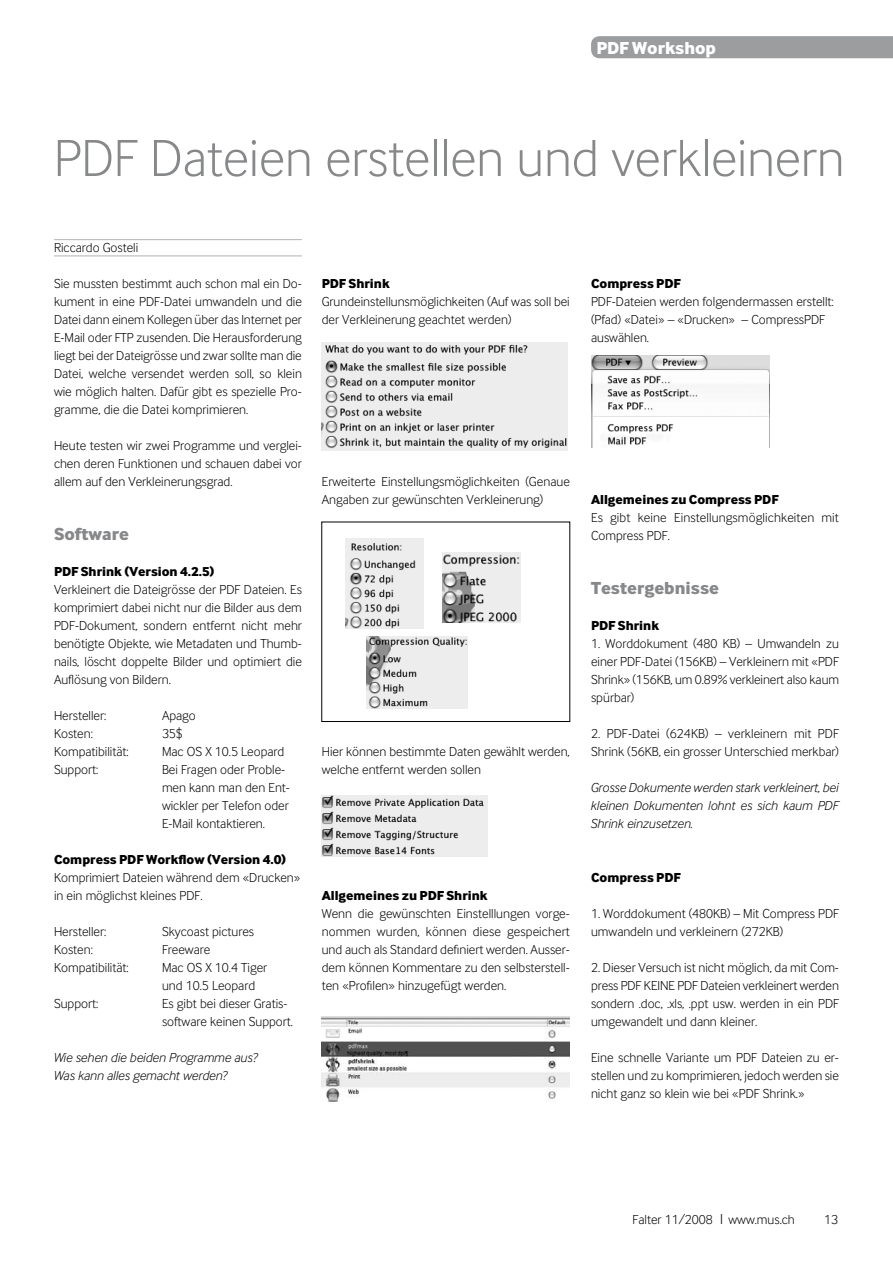
<style>
.page{position:relative;width:893px;height:1263px;background:#fff}
.page>*{position:absolute;margin:0;border:0;box-sizing:border-box;transform-origin:0 0}
.t1{font:54px "Inter Face Da Ma Lt";color:#87888a}
.t2{font:700 18px "Inter Face Da Ma Lt";color:#87888a}
.t3{font:700 18px "Inter Face Da Ma Lt";color:#fff}
.t4{font:13.5px/18px "Inter Face Da Ma Lt";color:#000}
.t5{font:italic 13.5px/18px "Inter Face Da Ma Lt";color:#000}
.t6{font:700 13.5px "Inter Face Da Ma Lt";color:#000}
.s1{font-size:15px}
</style>
<div class="page">
<div style="left:591px;top:36px;width:302px;height:22px;background:#9c9d9f"></div>
<hr style="left:54px;top:256px;width:248px;height:1px;background:#b1b3b4">
<hr style="left:54px;top:239px;width:248px;height:1px;background:#b1b3b4">
<img style="left:322px;top:342px;width:246px;height:108px">
<img style="left:345px;top:538px;width:78px;height:90px">
<img style="left:443px;top:553px;width:77px;height:69px">
<img style="left:367px;top:636px;width:101px;height:72px">
<img style="left:322px;top:795px;width:165px;height:61px">
<img style="left:321px;top:1017px;width:249px;height:84px">
<img style="left:591px;top:355px;width:179px;height:93px">
<h2 class="t3" style="left:596px;top:37px;width:121px">PDF Workshop</h2>
<h1 class="t1" style="left:54px;top:127px;width:792px">PDF Dateien erstellen und verkleinern</h1>
<p class="t4" style="left:54px;top:238px;width:86px">Riccardo Gosteli</p>
<p class="t4" style="left:54px;top:274px;width:249px;text-align:justify">Sie mussten bestimmt auch schon mal ein Do&shy;kument in eine PDF-Datei umwandeln und die Datei dann einem Kollegen über das Internet per E-Mail oder FTP zusenden. Die Herausforderung liegt bei der Dateigrösse und zwar sollte man die Datei, welche versendet werden soll, so klein wie möglich halten. Dafür gibt es spezielle Pro&shy;gramme, die die Datei komprimieren.</p>
<p class="t4" style="left:54px;top:436px;width:249px;text-align:justify">Heute testen wir zwei Programme und verglei&shy;chen deren Funktionen und schauen dabei vor allem auf den Verkleinerungsgrad.</p>
<h2 class="t2" style="left:54px;top:523px;width:76px">Software</h2>
<p class="t6" style="left:54px;top:563px;width:162px">PDF Shrink (Version 4.2.5)</p>
<p class="t4" style="left:54px;top:580px;width:249px;text-align:justify">Verkleinert die Dateigrösse der PDF Dateien. Es komprimiert dabei nicht nur die Bilder aus dem PDF-Dokument, sondern entfernt nicht mehr benötigte Objekte, wie Metadaten und Thumb&shy;nails, löscht doppelte Bilder und optimiert die Auflösung von Bildern.</p>
<p class="t4" style="left:54px;top:706px;width:54px">Hersteller:</p>
<p class="t4" style="left:162px;top:706px;width:35px">Apago</p>
<p class="t4" style="left:54px;top:724px;width:40px">Kosten:</p>
<p class="t4" style="left:162px;top:724px;width:22px">35$</p>
<p class="t4" style="left:54px;top:742px;width:76px">Kompatibilität:</p>
<p class="t4" style="left:162px;top:742px;width:124px">Mac OS X 10.5 Leopard</p>
<p class="t4" style="left:54px;top:760px;width:46px">Support:</p>
<p class="t4" style="left:162px;top:760px;width:129px">Bei Fragen oder Proble&shy;men kann man den Ent&shy;wickler per Telefon oder<br>E-Mail kontaktieren.</p>
<p class="t6" style="left:54px;top:851px;width:234px">Compress PDF Workflow (Version 4.0)</p>
<p class="t4" style="left:54px;top:868px;width:248px">Komprimiert Dateien während dem «Drucken» in ein möglichst kleines PDF.</p>
<p class="t4" style="left:54px;top:922px;width:54px">Hersteller:</p>
<p class="t4" style="left:162px;top:922px;width:94px">Skycoast pictures</p>
<p class="t4" style="left:54px;top:940px;width:40px">Kosten:</p>
<p class="t4" style="left:162px;top:940px;width:50px">Freeware</p>
<p class="t4" style="left:54px;top:958px;width:76px">Kompatibilität:</p>
<p class="t4" style="left:162px;top:958px;width:107px">Mac OS X 10.4 Tiger und 10.5 Leopard</p>
<p class="t4" style="left:54px;top:994px;width:46px">Support:</p>
<p class="t4" style="left:162px;top:994px;width:133px">Es gibt bei dieser Gratis&shy;software keinen Support.</p>
<p class="t5" style="left:54px;top:1048px;width:205px">Wie sehen die beiden Programme aus?<br>Was kann alles gemacht werden?</p>
<p class="t6" style="left:322px;top:275px;width:69px">PDF Shrink</p>
<p class="t4" style="left:322px;top:292px;width:250px">Grundeinstellunsmöglichkeiten (Auf was soll bei der Verkleinerung geachtet werden)</p>
<p class="t4" style="left:322px;top:472px;width:250px">Erweiterte Einstellungsmöglichkeiten (Genaue<br>Angaben zur gewünschten Verkleinerung)</p>
<p class="t4" style="left:322px;top:742px;width:250px">Hier können bestimmte Daten gewählt werden, welche entfernt werden sollen</p>
<p class="t6" style="left:322px;top:887px;width:167px">Allgemeines zu PDF Shrink</p>
<p class="t4" style="left:322px;top:904px;width:250px;text-align:justify">Wenn die gewünschten Einstelllungen vorge&shy;nommen wurden, können diese gespeichert und auch als Standard definiert werden. Ausser&shy;dem können Kommentare zu den selbsterstell&shy;ten «Profilen» hinzugefügt werden.</p>
<p class="t6" style="left:591px;top:275px;width:91px">Compress PDF</p>
<p class="t4" style="left:591px;top:292px;width:244px">PDF-Dateien werden folgendermassen erstellt: (Pfad) «Datei» – «Drucken» – CompressPDF auswählen.</p>
<p class="t6" style="left:591px;top:491px;width:189px">Allgemeines zu Compress PDF</p>
<p class="t4" style="left:591px;top:508px;width:249px">Es gibt keine Einstellungsmöglichkeiten mit<br>Compress PDF.</p>
<h2 class="t2" style="left:591px;top:577px;width:129px">Testergebnisse</h2>
<p class="t6" style="left:591px;top:617px;width:69px">PDF Shrink</p>
<p class="t4" style="left:591px;top:634px;width:249px;text-align:justify">1. Worddokument (480 KB) – Umwandeln zu einer PDF-Datei (156KB) – Verkleinern mit «PDF Shrink» (156KB, um 0.89% verkleinert also kaum spürbar)</p>
<p class="t4" style="left:591px;top:724px;width:249px">2. PDF-Datei (624KB) – verkleinern mit PDF<br>Shrink (56KB, ein grosser Unterschied merkbar)</p>
<p class="t5" style="left:591px;top:778px;width:249px;text-align:justify">Grosse Dokumente werden stark verkleinert, bei kleinen Dokumenten lohnt es sich kaum PDF Shrink einzusetzen.</p>
<p class="t6" style="left:591px;top:869px;width:91px">Compress PDF</p>
<p class="t4" style="left:591px;top:904px;width:249px">1. Worddokument (480KB) – Mit Compress PDF umwandeln und verkleinern (272KB)</p>
<p class="t4" style="left:591px;top:958px;width:249px;text-align:justify">2. Dieser Versuch ist nicht möglich, da mit Com&shy;press PDF KEINE PDF Dateien verkleinert werden sondern .doc, .xls, .ppt usw. werden in ein PDF umgewandelt und dann kleiner.</p>
<p class="t4" style="left:591px;top:1048px;width:249px;text-align:justify">Eine schnelle Variante um PDF Dateien zu er&shy;stellen und zu komprimieren, jedoch werden sie nicht ganz so klein wie bei «PDF Shrink.»</p>
<p class="t4" style="left:632px;top:1210px;width:164px">Falter 11/2008 <span class="s1">I</span> www.mus.ch</p>
<p class="t4" style="left:824px;top:1210px;width:15px">13</p>
</div>
